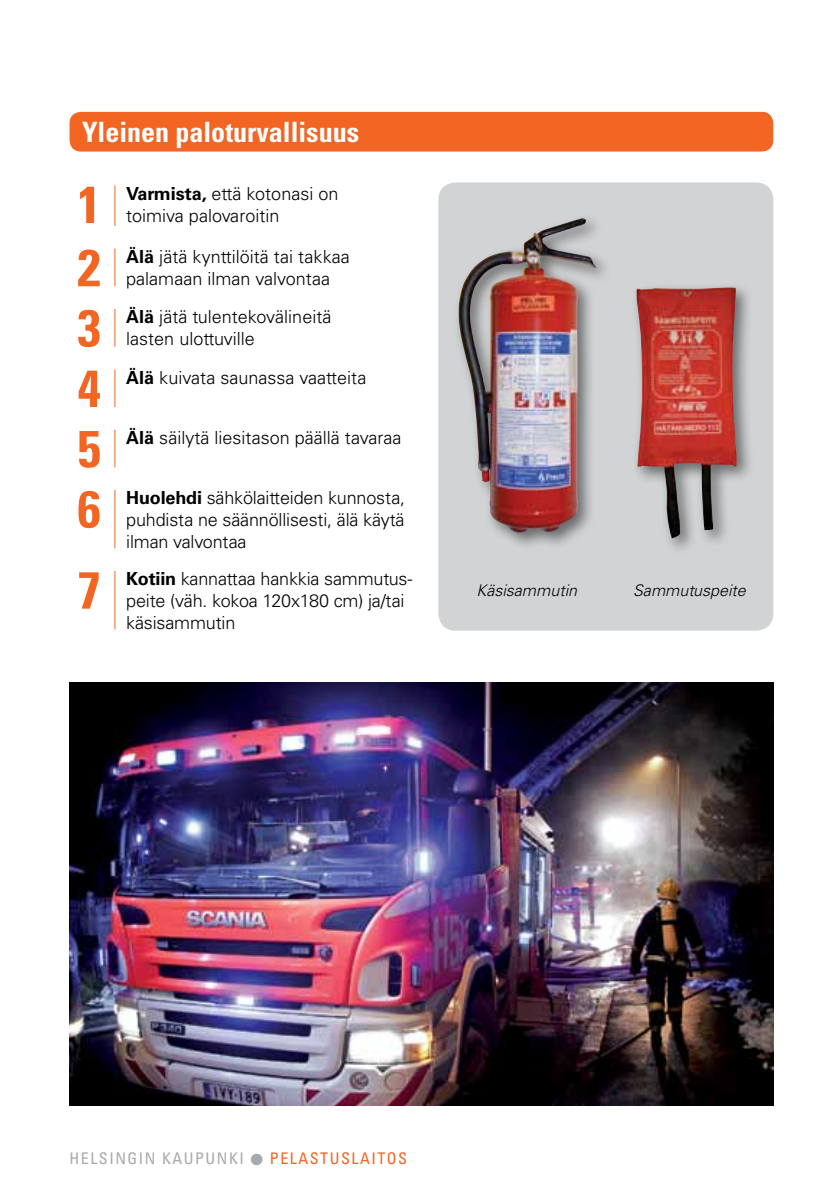
<style>
.page{position:relative;width:840px;height:1191px;background:#fff}
.page>*{position:absolute;margin:0;border:0;box-sizing:border-box;transform-origin:0 0}
.t1{font:700 condensed 52px "Univers LT Std";color:#f26522}
.t2{font:700 condensed 28px "Univers LT Std";color:#fff}
.t3{font:300 18px/22px "Univers";color:#000}
.t4{font:condensed 16px "Univers LT Std";letter-spacing:.095em;color:#a7a9ac}
.t5{font:italic 300 16px "Univers";color:#000}
.s1{font-weight:700}
.s2{color:#f26522}
</style>
<div class="page">
<hr style="left:839px;top:0;width:1px;height:1191px;background:#f26522">
<div style="left:69px;top:112px;width:703px;height:40px;background:#f26522;border-radius:11px"></div>
<img style="left:69px;top:683px;width:703px;height:423px">
<div style="left:438px;top:182px;width:334px;height:448px;background:#d1d3d4;border-radius:17px"></div>
<div style="left:451px;top:212px;width:160px;height:338px;background:#000;opacity:.5"></div>
<img style="left:458px;top:218px;width:123px;height:315px">
<div style="left:629px;top:281px;width:124px;height:273px;background:#000;opacity:.5"></div>
<img style="left:636px;top:287px;width:100px;height:251px">
<hr style="left:114px;top:185px;width:1px;height:41px;background:#f26522">
<hr style="left:114px;top:249px;width:1px;height:37px;background:#f26522">
<hr style="left:114px;top:309px;width:1px;height:38px;background:#f26522">
<hr style="left:114px;top:369px;width:1px;height:38px;background:#f26522">
<hr style="left:114px;top:430px;width:1px;height:37px;background:#f26522">
<hr style="left:114px;top:490px;width:1px;height:58px;background:#f26522">
<hr style="left:114px;top:571px;width:1px;height:58px;background:#f26522">
<h2 class="t2" style="left:82px;top:114px;width:278px">Yleinen paloturvallisuus</h2>
<h1 class="t1" style="left:77px;top:173px;width:25px">1</h1>
<p class="t3" style="left:126px;top:182px;width:213px"><span class="s1">Varmista,</span> että kotonasi on toimiva palovaroitin</p>
<h1 class="t1" style="left:77px;top:236px;width:25px">2</h1>
<p class="t3" style="left:126px;top:245px;width:225px"><span class="s1">Älä</span> jätä kynttilöitä tai takkaa palamaan ilman valvontaa</p>
<h1 class="t1" style="left:77px;top:296px;width:25px">3</h1>
<p class="t3" style="left:126px;top:306px;width:206px"><span class="s1">Älä</span> jätä tulentekovälineitä lasten ulottuville</p>
<h1 class="t1" style="left:77px;top:356px;width:25px">4</h1>
<p class="t3" style="left:126px;top:366px;width:242px"><span class="s1">Älä</span> kuivata saunassa vaatteita</p>
<h1 class="t1" style="left:77px;top:417px;width:25px">5</h1>
<p class="t3" style="left:126px;top:426px;width:277px"><span class="s1">Älä</span> säilytä liesitason päällä tavaraa</p>
<h1 class="t1" style="left:77px;top:477px;width:25px">6</h1>
<p class="t3" style="left:126px;top:487px;width:280px;text-align:justify"><span class="s1">Huolehdi</span> sähkölaitteiden kunnosta, puhdista ne säännöllisesti, älä käytä ilman valvontaa</p>
<h1 class="t1" style="left:77px;top:558px;width:25px">7</h1>
<p class="t3" style="left:126px;top:568px;width:287px"><span class="s1">Kotiin</span> kannattaa hankkia sammutus&shy;peite (väh. kokoa 120x180 cm) ja/tai käsisammutin</p>
<p class="t5" style="left:476px;top:581px;width:102px">Käsisammutin</p>
<p class="t5" style="left:633px;top:581px;width:114px">Sammutuspeite</p>
<p class="t4" style="left:69px;top:1148px;width:339px">HELSINGIN KAUPUNKI ● <span class="s2">PELASTUSLAITOS</span></p>
</div>
